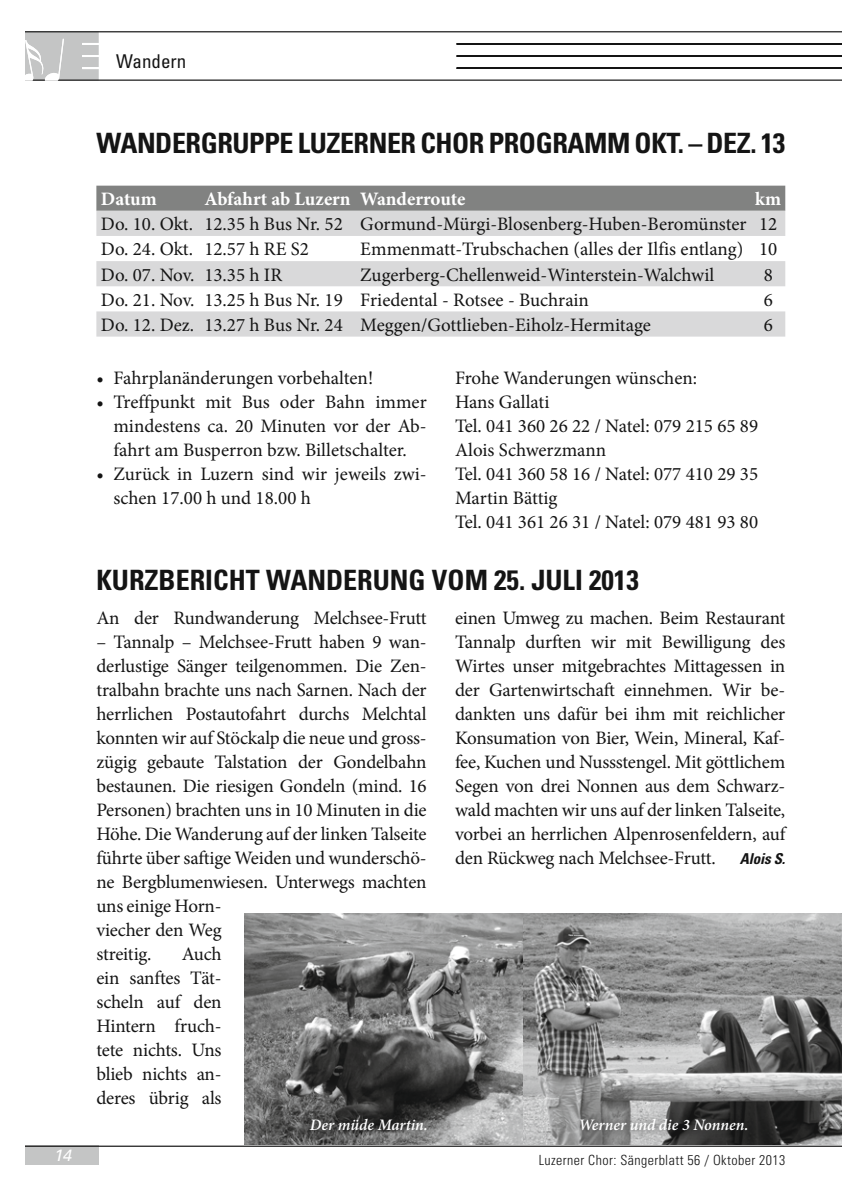
<style>
.page{position:relative;width:842px;height:1191px;background:#fff}
.page>*{position:absolute;margin:0;border:0;box-sizing:border-box;transform-origin:0 0}
.t1{font:700 condensed 28px "Univers";color:#141414}
.t2{font:19px/24px "Minion Pro";letter-spacing:-.01em;color:#141414}
.t3{font:700 19px "Minion Pro";letter-spacing:-.005em;color:#fff}
.t4{font:condensed 19px "Univers";color:#141414}
.t5{font:italic 16.4px "Univers";color:#fff}
.t6{font:italic 600 16px "Minion Pro";letter-spacing:-.005em;color:#fff}
.t7{font:italic 700 condensed 15px "Univers";letter-spacing:-.01em;color:#141414}
.t8{font:300 condensed 14px "Univers";letter-spacing:.03em;color:#141414}
</style>
<div class="page">
<hr style="left:26px;top:80px;width:816px;height:1px;background:#141414">
<svg style="left:26px;top:32px;width:73px;height:49px;background:#c7c8c8"></svg>
<hr style="left:456px;top:43px;width:386px;height:2px;background:#141414">
<hr style="left:26px;top:31px;width:816px;height:1px;background:#141414">
<hr style="left:456px;top:55px;width:386px;height:2px;background:#141414">
<hr style="left:456px;top:67px;width:386px;height:2px;background:#141414">
<div style="left:96px;top:186px;width:689px;height:25px;background:#818281"></div>
<svg style="left:96px;top:211px;width:689px;height:125px;fill:#d9d9da"></svg>
<img style="left:244px;top:913px;width:598px;height:231px">
<div style="left:301px;top:1108px;width:135px;height:33px;background:#141414;opacity:.75"></div>
<div style="left:570px;top:1108px;width:187px;height:32px;background:#141414;opacity:.75"></div>
<div style="left:26px;top:1145px;width:73px;height:20px;background:#c4c5c5"></div>
<hr style="left:26px;top:1145px;width:816px;height:1px;background:#141414">
<p class="t4" style="left:116px;top:50px;width:72px">Wandern</p>
<h1 class="t1" style="left:96px;top:126px;width:690px">WANDERGRUPPE LUZERN ER CHOR PROGRAMM OKT. – DEZ. 13</h1>
<p class="t3" style="left:101px;top:186px;width:57px">Datum</p>
<p class="t3" style="left:204px;top:186px;width:262px">Abfahrt ab Luzern Wanderroute</p>
<p class="t3" style="left:755px;top:186px;width:27px">km</p>
<p class="t2" style="left:101px;top:212px;width:678px;line-height:25.2px">Do. 10. Okt. 12.35 h Bus Nr. 52 Gormund-Mürgi-Blosenberg-Huben-Beromünster 12<br>Do. 24. Okt. 12.57 h RE S2</p>
<p class="t2" style="left:360px;top:237px;width:419px">Emmenmatt-Trubschachen (alles der Ilfis entlang) 10</p>
<p class="t2" style="left:101px;top:263px;width:183px">Do. 07. Nov. 13.35 h IR</p>
<p class="t2" style="left:360px;top:263px;width:355px">Zugerberg-Chellenweid-Winterstein-Walchwil</p>
<p class="t2" style="left:764px;top:263px;width:11px">8</p>
<p class="t2" style="left:101px;top:288px;width:490px">Do. 21. Nov. 13.25 h Bus Nr. 19 Friedental - Rotsee - Buchrain</p>
<p class="t2" style="left:764px;top:288px;width:11px">6</p>
<p class="t2" style="left:101px;top:313px;width:551px">Do. 12. Dez. 13.27 h Bus Nr. 24 Meggen/Gottlieben-Eiholz-Hermitage</p>
<p class="t2" style="left:764px;top:313px;width:11px">6</p>
<p class="t2" style="left:96px;top:366px;width:278px">• Fahrplanänderungen vorbehalten!</p>
<p class="t2" style="left:113px;top:390px;width:315px;text-align:justify;text-indent:-17px">• Treffpunkt mit Bus oder Bahn immer mindestens ca. 20 Minuten vor der Ab&shy;fahrt am Busperron bzw. Billetschalter.</p>
<p class="t2" style="left:113px;top:462px;width:315px;text-indent:-17px">• Zurück in Luzern sind wir jeweils zwi&shy;schen 17.00 h und 18.00 h</p>
<p class="t2" style="left:455px;top:366px;width:305px">Frohe Wanderungen wünschen:<br>Hans Gallati<br>Tel. 041 360 26 22 / Natel: 079 215 65 89<br>Alois Schwerzmann<br>Tel. 041 360 58 16 / Natel: 077 410 29 35<br>Martin Bättig<br>Tel. 041 361 26 31 / Natel: 079 481 93 80</p>
<h1 class="t1" style="left:96px;top:563px;width:213px">KURZBERICHT WAND</h1>
<h1 class="t1" style="left:343px;top:563px;width:297px">ERUNG VOM 25. JULI 2013</h1>
<p class="t2" style="left:96px;top:606px;width:332px">An der Rundwanderung Melchsee-Frutt</p>
<p class="t2" style="left:96px;top:630px;width:332px">– Tannalp – Melchsee-Frutt haben 9 wan&shy;derlustige Sänger teilgenommen. Die Zen&shy;tralbahn brachte uns nach Sarnen. Nach der herrlichen Postautofahrt durchs Melchtal konnten wir auf Stöckalp die neue und gross&shy;zügig gebaute Talstation der Gondelbahn bestaunen. Die riesigen Gondeln (mind. 16<br>Personen) brachten uns in 10 Minuten in die Höhe. Die Wanderung auf der linken Talseite führte über saftige Weiden und wunderschö&shy;ne Bergblumenwiesen. Unterwegs machten uns einige Horn-<br>viecher den Weg<br>streitig.</p>
<p class="t2" style="left:96px;top:942px;width:127px;text-align:justify;text-indent:85px">Auch ein sanftes Tät&shy;scheln auf den Hintern fruch&shy;tete nichts. Uns blieb nichts an&shy;deres übrig als</p>
<p class="t2" style="left:455px;top:606px;width:332px;text-align:justify">einen Umweg zu machen. Beim Restaurant Tannalp durften wir mit Bewilligung des Wirtes unser mitgebrachtes Mittagessen in der Gartenwirtschaft einnehmen. Wir be&shy;dankten uns dafür bei ihm mit reichlicher Konsumation von Bier, Wein, Mineral, Kaf&shy;fee, Kuchen und Nussstengel. Mit göttlichem Segen von drei Nonnen aus dem Schwarz&shy;wald machten wir uns auf der linken Talseite, vorbei an herrlichen Alpenrosenfeldern, auf den Rückweg nach Melchsee-Frutt.</p>
<p class="t7" style="left:740px;top:849px;width:47px">Alois S.</p>
<p class="t6" style="left:310px;top:1113px;width:120px">Der müde Martin.</p>
<p class="t6" style="left:578px;top:1113px;width:172px">Werner und die 3 Nonnen.</p>
<p class="t5" style="left:53px;top:1145px;width:20px">14</p>
<p class="t8" style="left:539px;top:1151px;width:248px">Luzerner Chor: Sängerblatt 56 / Oktober 2013</p>
</div>
